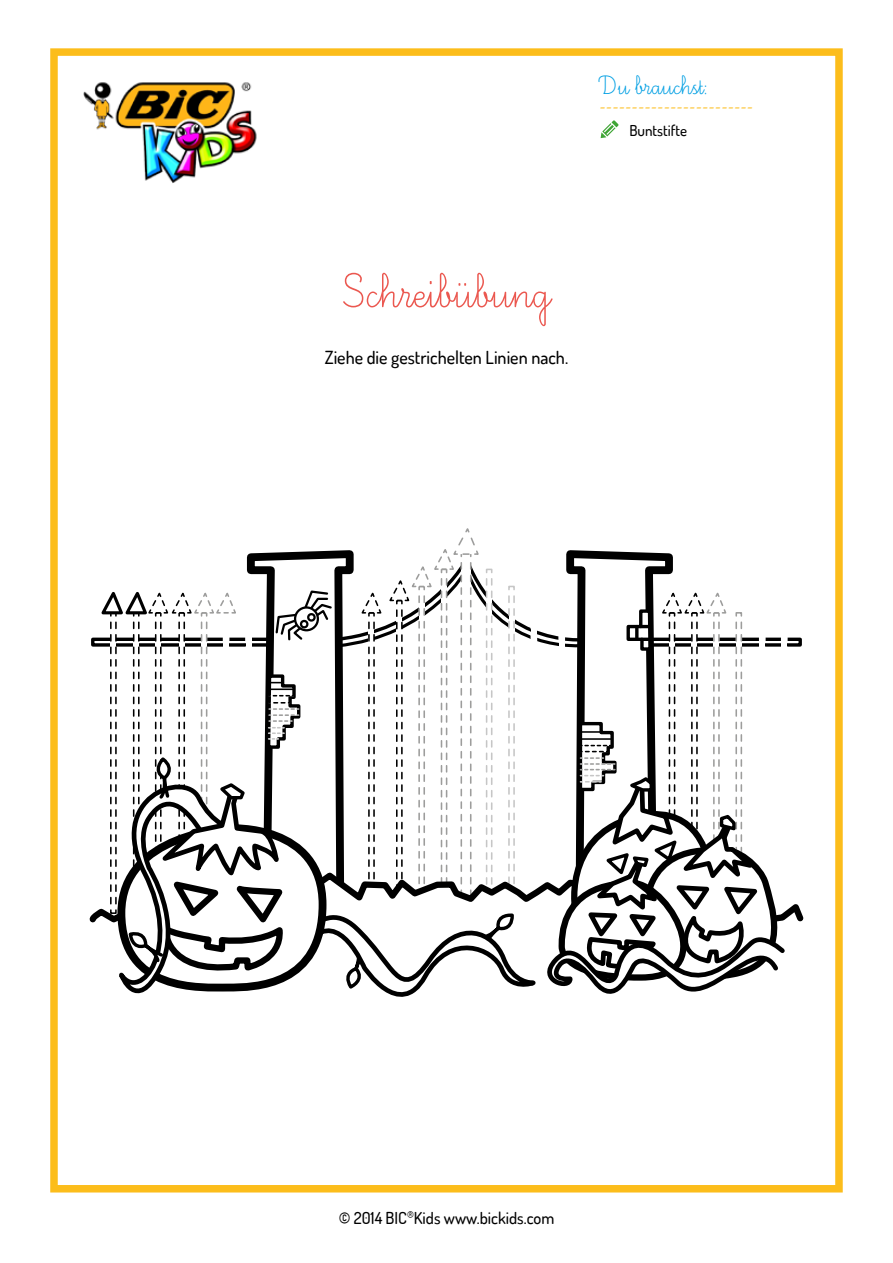
<style>
.page{position:relative;width:893px;height:1263px;background:#fff}
.page>*{position:absolute;margin:0;border:0;box-sizing:border-box;transform-origin:0 0}
.t1{font:60px "Ecriture A Romain Orne";color:#eb5850}
.t2{font:33px "Ecriture A Romain Orne";color:#009fe3}
.t3{font:500 18px "Dosis";color:#000}
.t4{font:18px "Minion Pro";color:#fcbd1b}
.t5{font:500 16.5px "Dosis";color:#000}
.t6{font:500 15px "Dosis";color:#000}
</style>
<div class="page">
<div style="left:50px;top:48px;width:793px;height:1144px;border:8px solid #fcbd1b"></div>
<img style="left:83px;top:82px;width:174px;height:101px">
<svg style="left:601px;top:120px;width:18px;height:18px"></svg>
<div style="left:91px;top:638px;width:181px;height:9px;border:3px solid #000"></div>
<div style="left:648px;top:638px;width:154px;height:9px;border:3px solid #000"></div>
<svg style="left:538px;top:550px;width:249px;height:444px"></svg>
<svg style="left:99px;top:528px;width:439px;height:469px"></svg>
<h2 class="t2" style="left:600px;top:69px;width:110px">Du brauchst:</h2>
<p class="t4" style="left:600px;top:94px;width:155px">------------------------</p>
<p class="t6" style="left:629px;top:121px;width:59px">Buntstifte</p>
<h1 class="t1" style="left:343px;top:262px;width:208px">Schreibübung</h1>
<p class="t3" style="left:325px;top:346px;width:245px">Ziehe die gestrichelten Linien nach.</p>
<p class="t5" style="left:339px;top:1207px;width:217px">© 2014 BIC<sup>®</sup>Kids www.bickids.com</p>
</div>
